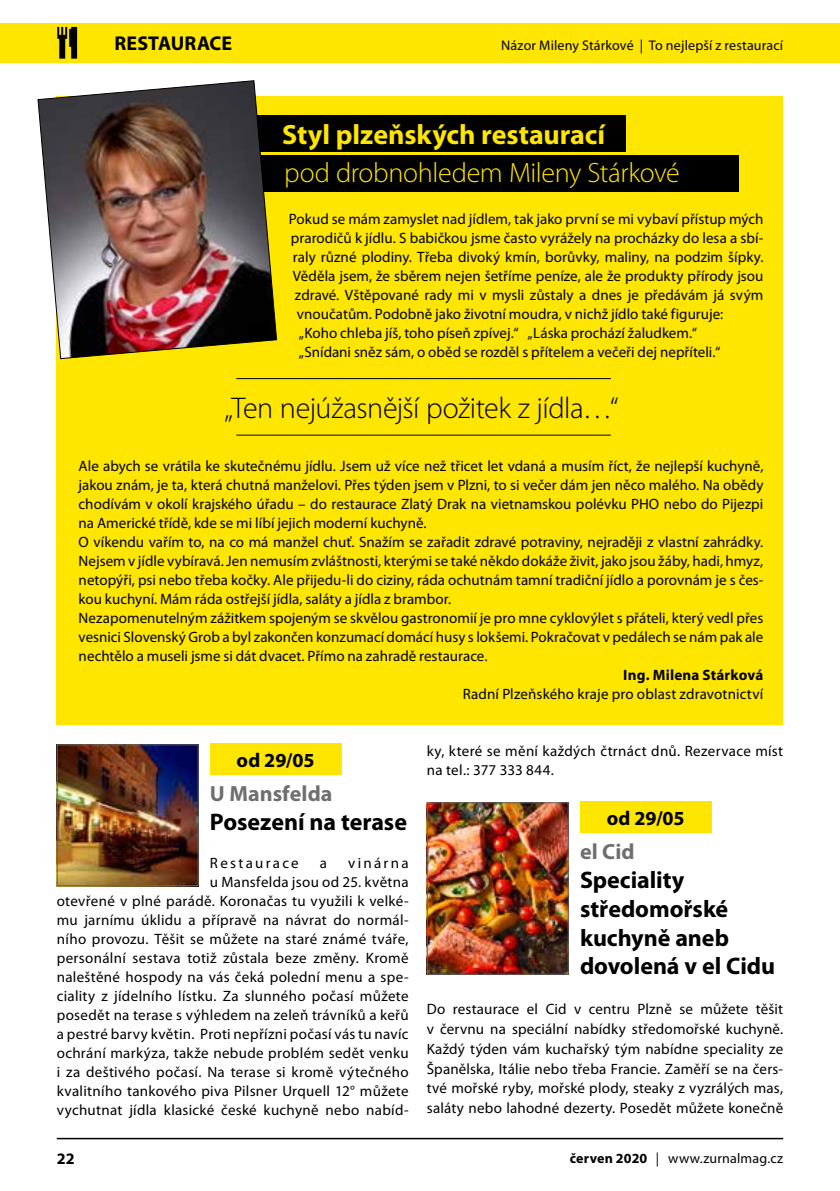
<style>
.page{position:relative;width:840px;height:1191px;background:#fff}
.page>*{position:absolute;margin:0;border:0;box-sizing:border-box;transform-origin:0 0}
.t1{font:300 30px "Myriad Pro";letter-spacing:-.015em;color:#000}
.t2{font:300 28px "Myriad Pro";letter-spacing:-.01em;color:#ffe600}
.t3{font:700 28px "Myriad Pro";color:#ffe600}
.t4{font:700 24px/28.8px "Myriad Pro";letter-spacing:-.005em;color:#000}
.t5{font:700 22px "Myriad Pro";color:#706f6f}
.t6{font:700 20px "Myriad Pro";color:#000}
.t7{font:700 16px "Myriad Pro";color:#000}
.t8{font:15px/19px "Myriad Pro";letter-spacing:.005em;color:#000}
.t9{font:700 15px "Myriad Pro";letter-spacing:.015em;color:#000}
.t10{font:15px "Myriad Pro";letter-spacing:.15em;color:#000}
.t11{font:14px "Myriad Pro";letter-spacing:.01em;color:#000}
.s1{font-weight:700}
</style>
<div class="page">
<hr style="left:57px;top:1137px;width:725px;height:2px;background:#000">
<div style="left:0;top:23px;width:839px;height:39px;background:#ffe600"></div>
<svg style="left:57px;top:27px;width:20px;height:32px"></svg>
<div style="left:56px;top:96px;width:726px;height:628px;background:#ffe600"></div>
<div style="left:237px;top:116px;width:388px;height:36px;background:#000"></div>
<div style="left:250px;top:155px;width:488px;height:37px;background:#000"></div>
<img style="left:37px;top:80px;width:240px;height:279px">
<div style="left:210px;top:743px;width:131px;height:31px;background:#ffe600"></div>
<img style="left:59px;top:746px;width:137px;height:138px">
<div style="left:57px;top:744px;width:141px;height:142px;border:1px solid #646363"></div>
<hr style="left:236px;top:378px;width:374px;height:1px;background:#000">
<hr style="left:236px;top:434px;width:374px;height:1px;background:#000">
<div style="left:579px;top:801px;width:131px;height:31px;background:#ffe600"></div>
<img style="left:428px;top:804px;width:138px;height:168px">
<div style="left:426px;top:802px;width:142px;height:172px;border:1px solid #646363"></div>
<h3 class="t6" style="left:114px;top:30px;width:119px">RESTAURACE</h3>
<p class="t11" style="left:501px;top:36px;width:283px">Názor Mileny Stárkové | To nejlepší z restaurací</p>
<h2 class="t3" style="left:282px;top:116px;width:324px">Styl plzeňských restaurací</h2>
<h2 class="t2" style="left:284px;top:156px;width:397px">pod drobnohledem Mileny Stárkové</h2>
<p class="t8" style="left:289px;top:209px;width:475px">Pokud se mám zamyslet nad jídlem, tak jako první se mi vybaví přístup mých</p>
<p class="t8" style="left:291px;top:228px;width:474px">prarodičů k jídlu. S babičkou jsme často vyrážely na procházky do lesa a sbí-</p>
<p class="t8" style="left:293px;top:247px;width:471px">raly různé plodiny. Třeba divoký kmín, borůvky, maliny, na podzim šípky.</p>
<p class="t8" style="left:293px;top:266px;width:472px">Věděla jsem, že sběrem nejen šetříme peníze, ale že produkty přírody jsou</p>
<p class="t8" style="left:295px;top:285px;width:469px">zdravé. Vštěpované rady mi v mysli zůstaly a dnes je předávám já svým</p>
<p class="t8" style="left:297px;top:304px;width:427px">vnoučatům. Podobně jako životní moudra, v nichž jídlo také figuruje:</p>
<p class="t8" style="left:299px;top:323px;width:399px">„Koho chleba jíš, toho píseň zpívej.“ „Láska prochází žaludkem.“</p>
<p class="t8" style="left:299px;top:342px;width:423px">„Snídani sněz sám, o oběd se rozděl s přítelem a večeři dej nepříteli.“</p>
<h1 class="t1" style="left:224px;top:390px;width:395px">„Ten nejúžasnější požitek z jídla…“</h1>
<p class="t8" style="left:79px;top:456px;width:686px">Ale abych se vrátila ke skutečnému jídlu. Jsem už více než třicet let vdaná a musím říct, že nejlepší kuchyně, jakou znám, je ta, která chutná manželovi. Přes týden jsem v Plzni, to si večer dám jen něco malého. Na obědy chodívám v okolí krajského úřadu – do restaurace Zlatý Drak na vietnamskou polévku PHO nebo do Pijezpi na Americké třídě, kde se mi líbí jejich moderní kuchyně.<br>O víkendu vařím to, na co má manžel chuť. Snažím se zařadit zdravé potraviny, nejraději z vlastní zahrádky.<br>Nejsem v jídle vybíravá. Jen nemusím zvláštnosti, kterými se také někdo dokáže živit, jako jsou žáby, hadi, hmyz, netopýři, psi nebo třeba kočky. Ale přijedu-li do ciziny, ráda ochutnám tamní tradiční jídlo a porovnám je s čes&shy;kou kuchyní. Mám ráda ostřejší jídla, saláty a jídla z brambor.<br>Nezapomenutelným zážitkem spojeným se skvělou gastronomií je pro mne cyklovýlet s přáteli, který vedl přes vesnici Slovenský Grob a byl zakončen konzumací domácí husy s lokšemi. Pokračovat v pedálech se nám pak ale nechtělo a museli jsme si dát dvacet. Přímo na zahradě restaurace.</p>
<p class="t9" style="left:623px;top:665px;width:142px">Ing. Milena Stárková</p>
<p class="t8" style="left:462px;top:684px;width:302px">Radní Plzeňského kraje pro oblast zdravotnictví</p>
<h3 class="t6" style="left:236px;top:746px;width:79px">od 29/05</h3>
<h3 class="t5" style="left:210px;top:779px;width:124px">U Mansfelda</h3>
<h3 class="t4" style="left:210px;top:806px;width:198px">Posezení na terase</h3>
<p class="t10" style="left:210px;top:853px;width:90px">Restaurace</p>
<p class="t8" style="left:320px;top:853px;width:9px">a</p>
<p class="t8" style="left:57px;top:853px;width:353px;text-align:right">vinárna<br>u Mansfelda jsou od 25. května<br>otevřené v plné parádě. Koronačas tu využili k velké&shy;mu jarnímu úklidu a přípravě na návrat do normál&shy;ního provozu. Těšit se můžete na staré známé tváře, personální sestava totiž zůstala beze změny. Kromě naleštěné hospody na vás čeká polední menu a spe&shy;ciality z jídelního lístku. Za slunného počasí můžete posedět na terase s výhledem na zeleň trávníků a keřů a pestré barvy květin. Proti nepřízni počasí vás tu navíc ochrání markýza, takže nebude problém sedět venku i za deštivého počasí. Na terase si kromě výtečného kvalitního tankového piva Pilsner Urquell 12° můžete vychutnat jídla klasické české kuchyně nebo nabíd-</p>
<p class="t8" style="left:426px;top:741px;width:358px">ky, které se mění každých čtrnáct dnů. Rezervace míst na tel.: 377 333 844.</p>
<h3 class="t6" style="left:606px;top:804px;width:79px">od 29/05</h3>
<h3 class="t5" style="left:579px;top:837px;width:56px">el Cid</h3>
<h3 class="t4" style="left:579px;top:864px;width:196px">Speciality středomořské kuchyně aneb dovolená v el Cidu</h3>
<p class="t8" style="left:426px;top:999px;width:358px;line-height:19.8px;text-align:justify">Do restaurace el Cid v centru Plzně se můžete těšit v červnu na speciální nabídky středomořské kuchyně.<br>Každý týden vám kuchařský tým nabídne speciality ze Španělska, Itálie nebo třeba Francie. Zaměří se na čers&shy;tvé mořské ryby, mořské plody, steaky z vyzrálých mas, saláty nebo lahodné dezerty. Posedět můžete konečně</p>
<p class="t7" style="left:57px;top:1148px;width:19px">22</p>
<p class="t11" style="left:569px;top:1149px;width:215px"><span class="s1">červen 2020</span> | www.zurnalmag.cz</p>
</div>
